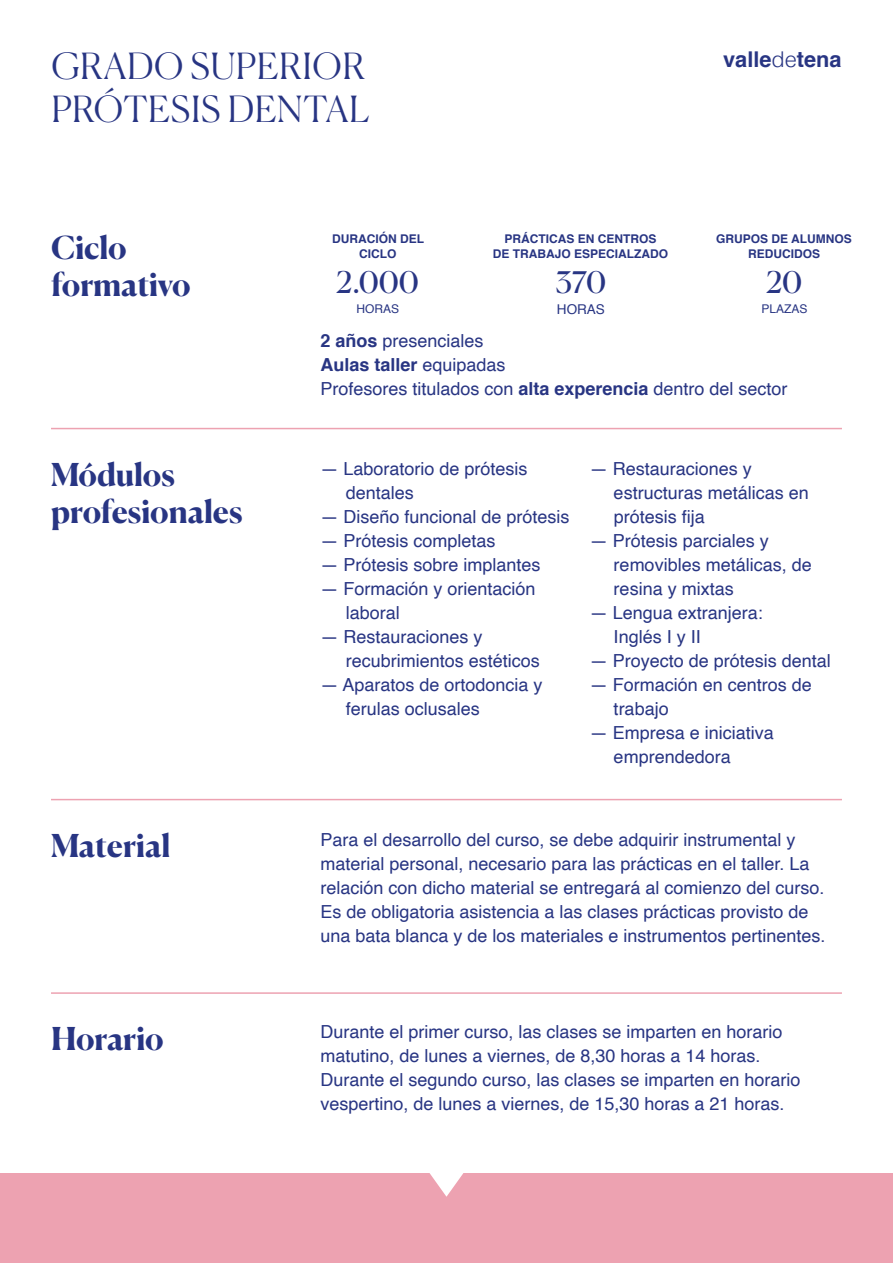
<style>
.page{position:relative;width:893px;height:1263px;background:#fff}
.page>*{position:absolute;margin:0;border:0;box-sizing:border-box;transform-origin:0 0}
.t1{font:300 36px/43.2px "Canela";letter-spacing:.02em;color:#283583}
.t2{font:700 31.5px/37.8px "Canela";letter-spacing:-.005em;color:#283583}
.t3{font:29.7px "Canela";color:#283583}
.t4{font:700 21.75px "Helvetica";color:#283583}
.t5{font:18px/24px "Helvetica";color:#283583}
.t6{font:13.5px "Helvetica";color:#283583}
.t7{font:700 12px/14.4px "Helvetica";color:#283583;text-align:center}
.t8{font:12px "Helvetica";color:#283583}
.s1{font-weight:300}
.s2{font-weight:700}
</style>
<div class="page">
<div style="left:0;top:1174px;width:893px;height:89px;background:#eda2b1"></div>
<hr style="left:51px;top:428px;width:791px;height:1px;background:#eda2b1">
<hr style="left:51px;top:799px;width:791px;height:1px;background:#eda2b1">
<hr style="left:51px;top:992px;width:791px;height:2px;background:#eda2b1">
<svg style="left:429px;top:1173px;width:35px;height:24px"></svg>
<h1 class="t1" style="left:51px;top:41px;width:320px">GRADO SUPERIOR<br>PRÓTESIS DENTAL</h1>
<p class="t4" style="left:723px;top:42px;width:120px">valle<span class="s1">de</span>tena</p>
<h2 class="t2" style="left:51px;top:226px;width:141px">Ciclo formativo</h2>
<p class="t7" style="left:332px;top:232px;width:93px">DURACIÓN DEL<br>CICLO</p>
<p class="t7" style="left:493px;top:232px;width:177px">PRÁCTICAS EN CENTROS<br>DE TRABAJO ESPECIALZADO</p>
<p class="t7" style="left:716px;top:232px;width:137px">GRUPOS DE ALUMNOS<br>REDUCIDOS</p>
<h3 class="t3" style="left:337px;top:259px;width:84px">2.000</h3>
<h3 class="t3" style="left:556px;top:259px;width:52px">370</h3>
<h3 class="t3" style="left:767px;top:259px;width:37px">20</h3>
<p class="t8" style="left:357px;top:299px;width:44px">HORAS</p>
<p class="t6" style="left:557px;top:299px;width:50px">HORAS</p>
<p class="t8" style="left:762px;top:299px;width:48px">PLAZAS</p>
<p class="t5" style="left:320px;top:329px;width:469px"><span class="s2">2 años</span> presenciales<br><span class="s2">Aulas taller</span> equipadas<br>Profesores titulados con <span class="s2">alta experencia</span> dentro del sector</p>
<h2 class="t2" style="left:51px;top:453px;width:193px">Módulos profesionales</h2>
<p class="t5" style="left:346px;top:457px;width:183px;text-indent:-26px">— Laboratorio de prótesis dentales</p>
<p class="t5" style="left:320px;top:505px;width:251px">— Diseño funcional de prótesis</p>
<p class="t5" style="left:320px;top:529px;width:177px">— Prótesis completas</p>
<p class="t5" style="left:320px;top:553px;width:222px">— Prótesis sobre implantes</p>
<p class="t5" style="left:346px;top:577px;width:191px;text-indent:-26px">— Formación y orientación laboral</p>
<p class="t5" style="left:346px;top:625px;width:196px;text-indent:-26px">— Restauraciones y recubrimientos estéticos</p>
<p class="t5" style="left:346px;top:673px;width:198px;text-indent:-26px">— Aparatos de ortodoncia y ferulas oclusales</p>
<p class="t5" style="left:614px;top:457px;width:197px;text-indent:-24px">— Restauraciones y estructuras metálicas en prótesis fija</p>
<p class="t5" style="left:614px;top:529px;width:200px;text-indent:-24px">— Prótesis parciales y removibles metálicas, de resina y mixtas</p>
<p class="t5" style="left:614px;top:601px;width:151px;text-indent:-24px">— Lengua extranjera:<br>Inglés I y II</p>
<p class="t5" style="left:590px;top:649px;width:243px">— Proyecto de prótesis dental</p>
<p class="t5" style="left:614px;top:673px;width:200px;text-indent:-24px">— Formación en centros de trabajo</p>
<p class="t5" style="left:614px;top:721px;width:162px;text-indent:-24px">— Empresa e iniciativa emprendedora</p>
<h2 class="t2" style="left:51px;top:824px;width:121px">Material</h2>
<p class="t5" style="left:320px;top:828px;width:507px">Para el desarrollo del curso, se debe adquirir instrumental y material personal, necesario para las prácticas en el taller. La relación con dicho material se entregará al comienzo del curso.<br>Es de obligatoria asistencia a las clases prácticas provisto de una bata blanca y de los materiales e instrumentos pertinentes.</p>
<h2 class="t2" style="left:51px;top:1017px;width:114px">Horario</h2>
<p class="t5" style="left:320px;top:1020px;width:482px">Durante el primer curso, las clases se imparten en horario matutino, de lunes a viernes, de 8,30 horas a 14 horas.<br>Durante el segundo curso, las clases se imparten en horario vespertino, de lunes a viernes, de 15,30 horas a 21 horas.</p>
</div>
